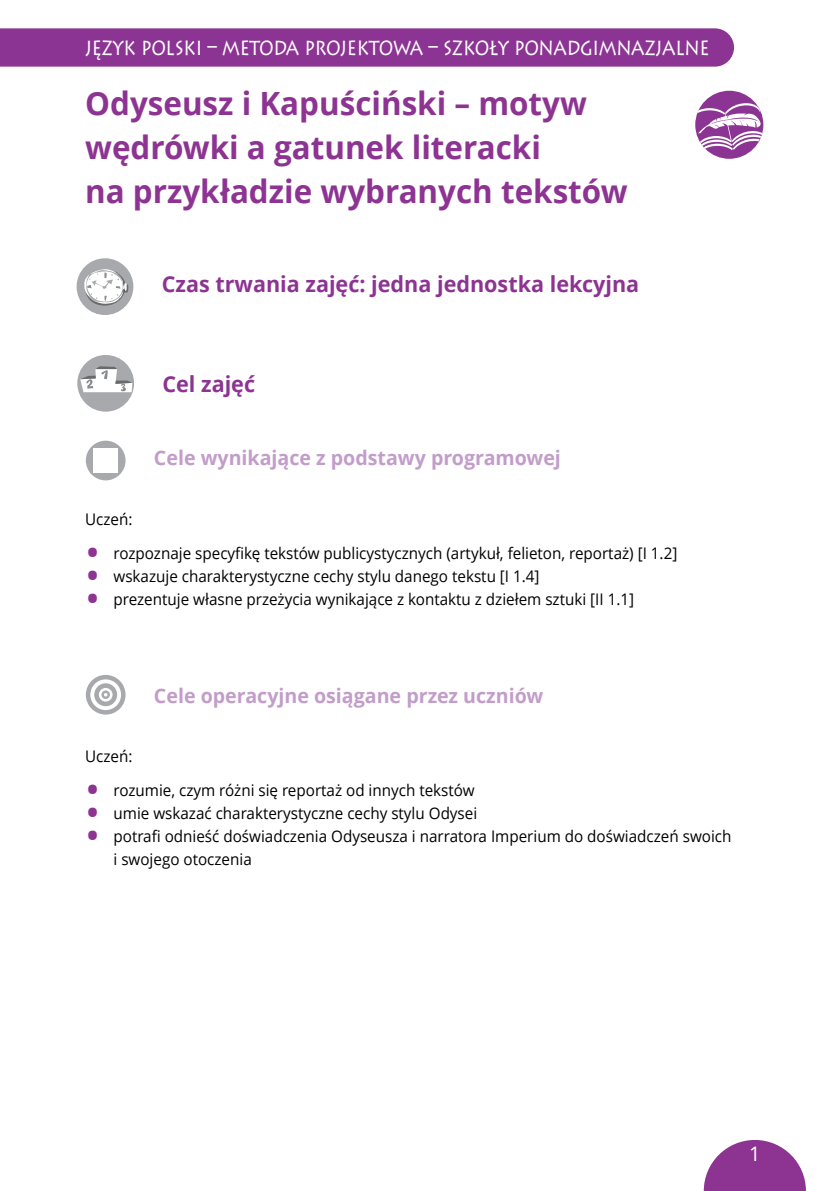
<style>
.page{position:relative;width:840px;height:1191px;background:#fff}
.page>*{position:absolute;margin:0;border:0;box-sizing:border-box;transform-origin:0 0}
.t1{font:700 32px/44px "Open Sans";color:#8d3493}
.t2{font:24px "Lithos Pro";letter-spacing:-.015em;color:#fff;scale:.79 1}
.t3{font:700 22px "Open Sans";color:#8d3493}
.t4{font:700 20px "Open Sans";color:#c29dc9}
.t5{font:20px "Open Sans";color:#fff}
.t6{font:16px/23px "Open Sans";color:#000;scale:.95 1}
.s1{font-size:40px;color:#8d3493}
</style>
<div class="page">
<div style="left:0;top:28px;width:733px;height:39px;background:#8c3493"></div>
<div style="left:694px;top:91px;width:69px;height:68px;background:#8c3493;border-radius:50%"></div>
<svg style="left:697px;top:102px;width:64px;height:48px"></svg>
<div style="left:77px;top:258px;width:56px;height:57px;background:#a7a9ac;border-radius:50%"></div>
<svg style="left:84px;top:269px;width:44px;height:36px"></svg>
<div style="left:77px;top:355px;width:57px;height:57px;background:#a7a9ac;border-radius:50%"></div>
<svg style="left:80px;top:366px;width:52px;height:26px"></svg>
<svg style="left:86px;top:441px;width:39px;height:39px"></svg>
<div style="left:86px;top:441px;width:39px;height:39px;background:#a7a9ac;border-radius:50%"></div>
<div style="left:93px;top:448px;width:25px;height:25px;background:#fff"></div>
<svg style="left:86px;top:675px;width:39px;height:39px"></svg>
<div style="left:86px;top:675px;width:39px;height:39px;background:#a7a9ac;border-radius:50%"></div>
<div style="left:90px;top:679px;width:31px;height:31px;background:#fff;border-radius:50%"></div>
<div style="left:94px;top:683px;width:23px;height:23px;background:#a7a9ac;border-radius:50%"></div>
<div style="left:99px;top:688px;width:13px;height:13px;background:#fff;border-radius:50%"></div>
<svg style="left:101px;top:690px;width:9px;height:9px"></svg>
<svg style="left:703px;top:1140px;width:102px;height:51px"></svg>
<h2 class="t2" style="left:85px;top:33px;width:791px">JĘZYK POLSKI – METODA PROJEKTOWA – SZKOŁY PONADGIMNAZJALNE</h2>
<h1 class="t1" style="left:85px;top:81px;width:543px">Odyseusz i Kapuściński – motyw wędrówki a gatunek literacki<br>na przykładzie wybranych tekstów</h1>
<h3 class="t3" style="left:162px;top:268px;width:478px">Czas trwania zajęć: jedna jednostka lekcyjna</h3>
<h3 class="t3" style="left:162px;top:368px;width:94px">Cel zajęć</h3>
<p class="t4" style="left:154px;top:444px;width:408px">Cele wynikające z podstawy programowej</p>
<p class="t6" style="left:85px;top:507px;width:51px">Uczeń:</p>
<p class="t6" style="left:85px;top:541px;width:624px"><span class="s1">•</span> rozpoznaje specyfikę tekstów publicystycznych (artykuł, felieton, reportaż) [I 1.2]</p>
<p class="t6" style="left:85px;top:564px;width:479px"><span class="s1">•</span> wskazuje charakterystyczne cechy stylu danego tekstu [I 1.4]</p>
<p class="t6" style="left:85px;top:587px;width:579px"><span class="s1">•</span> prezentuje własne przeżycia wynikające z kontaktu z dziełem sztuki [II 1.1]</p>
<p class="t4" style="left:154px;top:681px;width:390px">Cele operacyjne osiągane przez uczniów</p>
<p class="t6" style="left:85px;top:744px;width:51px">Uczeń:</p>
<p class="t6" style="left:85px;top:778px;width:411px"><span class="s1">•</span> rozumie, czym różni się reportaż od innych tekstów</p>
<p class="t6" style="left:85px;top:801px;width:414px"><span class="s1">•</span> umie wskazać charakterystyczne cechy stylu Odysei</p>
<p class="t6" style="left:113px;top:824px;width:651px;text-indent:-28px"><span class="s1">•</span> potrafi odnieść doświadczenia Odyseusza i narratora Imperium do doświadczeń swoich i swojego otoczenia</p>
<p class="t5" style="left:748px;top:1140px;width:13px">1</p>
</div>
